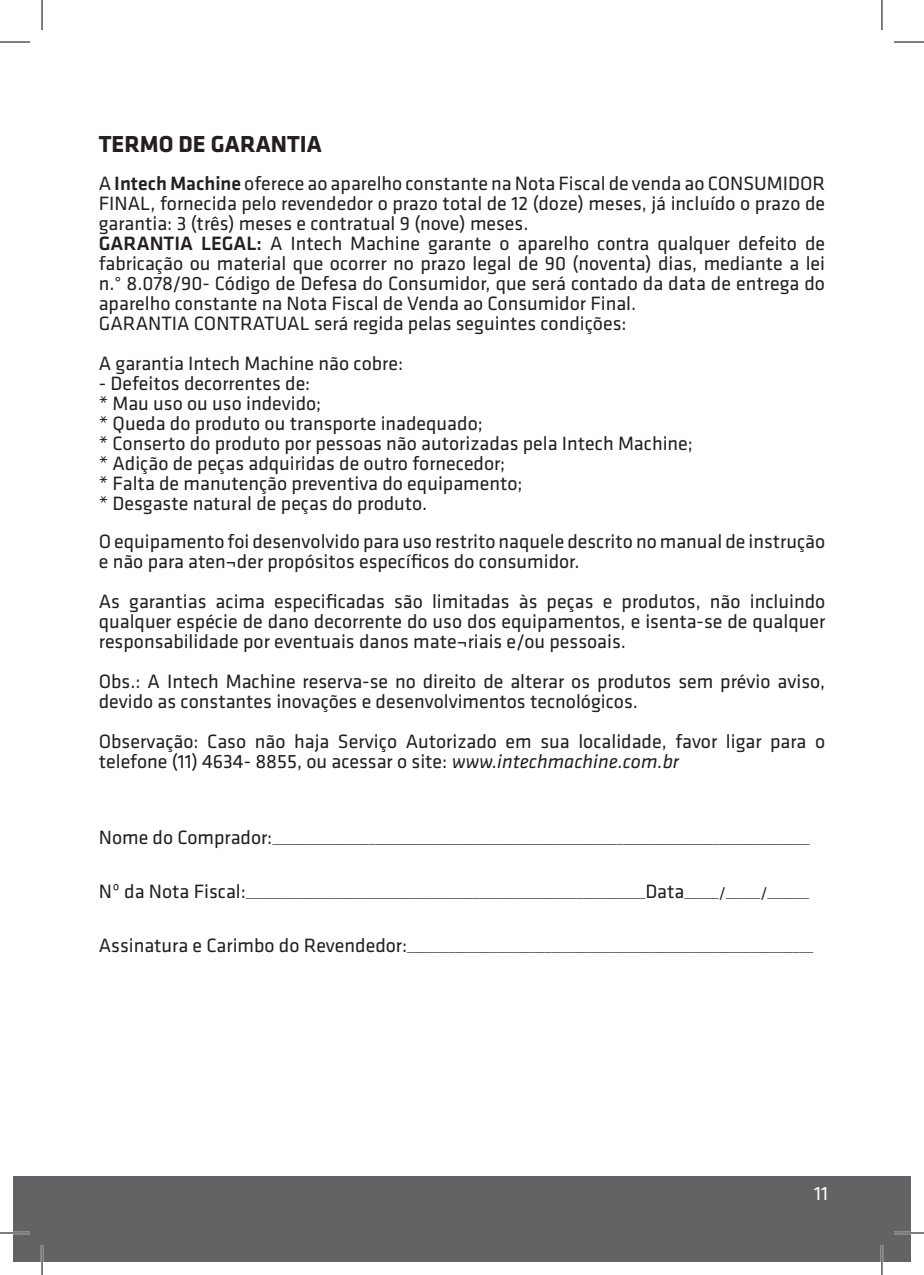
<style>
.page{position:relative;width:924px;height:1275px;background:#fff}
.page>*{position:absolute;margin:0;border:0;box-sizing:border-box;transform-origin:0 0}
.t1{font:700 24px "Klavika";color:#231f20}
.t2{font:20px/20px "Klavika";color:#231f20;text-align:justify}
.t3{font:20px "Klavika";color:#fff}
.t4{font:16px "Klavika";color:#231f20}
.s1{font-weight:500}
.s2{font-style:italic}
.s3{font-size:20px}
</style>
<div class="page">
<div style="left:14px;top:1176px;width:895px;height:85px;background:#636366"></div>
<hr style="left:0;top:1231px;width:30px;height:3px;background:#fff">
<hr style="left:893px;top:1231px;width:30px;height:3px;background:#fff">
<hr style="left:41px;top:1245px;width:2px;height:30px;background:#fff">
<hr style="left:880px;top:1245px;width:2px;height:30px;background:#fff">
<hr style="left:0;top:42px;width:30px;height:1px;background:#000">
<hr style="left:893px;top:42px;width:30px;height:1px;background:#000">
<hr style="left:0;top:1232px;width:30px;height:1px;background:#000">
<hr style="left:893px;top:1232px;width:30px;height:1px;background:#000">
<hr style="left:42px;top:0;width:1px;height:30px;background:#000">
<hr style="left:42px;top:1245px;width:1px;height:30px;background:#000">
<hr style="left:881px;top:0;width:1px;height:30px;background:#000">
<hr style="left:881px;top:1245px;width:1px;height:30px;background:#000">
<p class="t1" style="left:99px;top:131px;width:224px">TERMO DE GARANTIA</p>
<p class="t2" style="left:99px;top:173px;width:727px">A <span class="s1">Intech Machine</span> oferece ao aparelho constante na Nota Fiscal de venda ao CONSUMIDOR FINAL, fornecida pelo revendedor o prazo total de 12 (doze) meses, já incluído o prazo de garantia: 3 (três) meses e contratual 9 (nove) meses.</p>
<p class="t2" style="left:99px;top:233px;width:727px"><span class="s1">GARANTIA LEGAL:</span> A Intech Machine garante o aparelho contra qualquer defeito de fabricação ou material que ocorrer no prazo legal de 90 (noventa) dias, mediante a lei n.° 8.078/90- Código de Defesa do Consumidor, que será contado da data de entrega do aparelho constante na Nota Fiscal de Venda ao Consumidor Final.</p>
<p class="t2" style="left:99px;top:313px;width:529px">GARANTIA CONTRATUAL será regida pelas seguintes condições:</p>
<p class="t2" style="left:99px;top:353px;width:306px">A garantia Intech Machine não cobre:</p>
<p class="t2" style="left:99px;top:373px;width:213px">- Defeitos decorrentes de:</p>
<p class="t2" style="left:99px;top:393px;width:224px">* Mau uso ou uso indevido;</p>
<p class="t2" style="left:99px;top:413px;width:385px">* Queda do produto ou transporte inadequado;</p>
<p class="t2" style="left:99px;top:433px;width:595px">* Conserto do produto por pessoas não autorizadas pela Intech Machine;</p>
<p class="t2" style="left:99px;top:453px;width:408px">* Adição de peças adquiridas de outro fornecedor;</p>
<p class="t2" style="left:99px;top:473px;width:425px">* Falta de manutenção preventiva do equipamento;</p>
<p class="t2" style="left:99px;top:493px;width:330px">* Desgaste natural de peças do produto.</p>
<p class="t2" style="left:99px;top:531px;width:727px">O equipamento foi desenvolvido para uso restrito naquele descrito no manual de instrução e não para aten¬der propósitos específicos do consumidor.</p>
<p class="t2" style="left:99px;top:591px;width:727px">As garantias acima especificadas são limitadas às peças e produtos, não incluindo qualquer espécie de dano decorrente do uso dos equipamentos, e isenta-se de qualquer responsabilidade por eventuais danos mate¬riais e/ou pessoais.</p>
<p class="t2" style="left:99px;top:671px;width:727px">Obs.: A Intech Machine reserva-se no direito de alterar os produtos sem prévio aviso, devido as constantes inovações e desenvolvimentos tecnológicos.</p>
<p class="t2" style="left:99px;top:731px;width:727px">Observação: Caso não haja Serviço Autorizado em sua localidade, favor ligar para o telefone (11) 4634- 8855, ou acessar o site: <span class="s2">www.intechmachine.com.br</span></p>
<p class="t4" style="left:99px;top:830px;width:712px"><span class="s3">Nome do Comprador:</span>______________________________________________________________________________</p>
<p class="t4" style="left:99px;top:884px;width:711px"><span class="s3">Nº da Nota Fiscal:</span>__________________________________________________________<span class="s3">Data</span>_____/_____/______</p>
<p class="t4" style="left:99px;top:938px;width:715px"><span class="s3">Assinatura e Carimbo do Revendedor:</span>___________________________________________________________</p>
<p class="t3" style="left:813px;top:1183px;width:15px">11</p>
</div>
